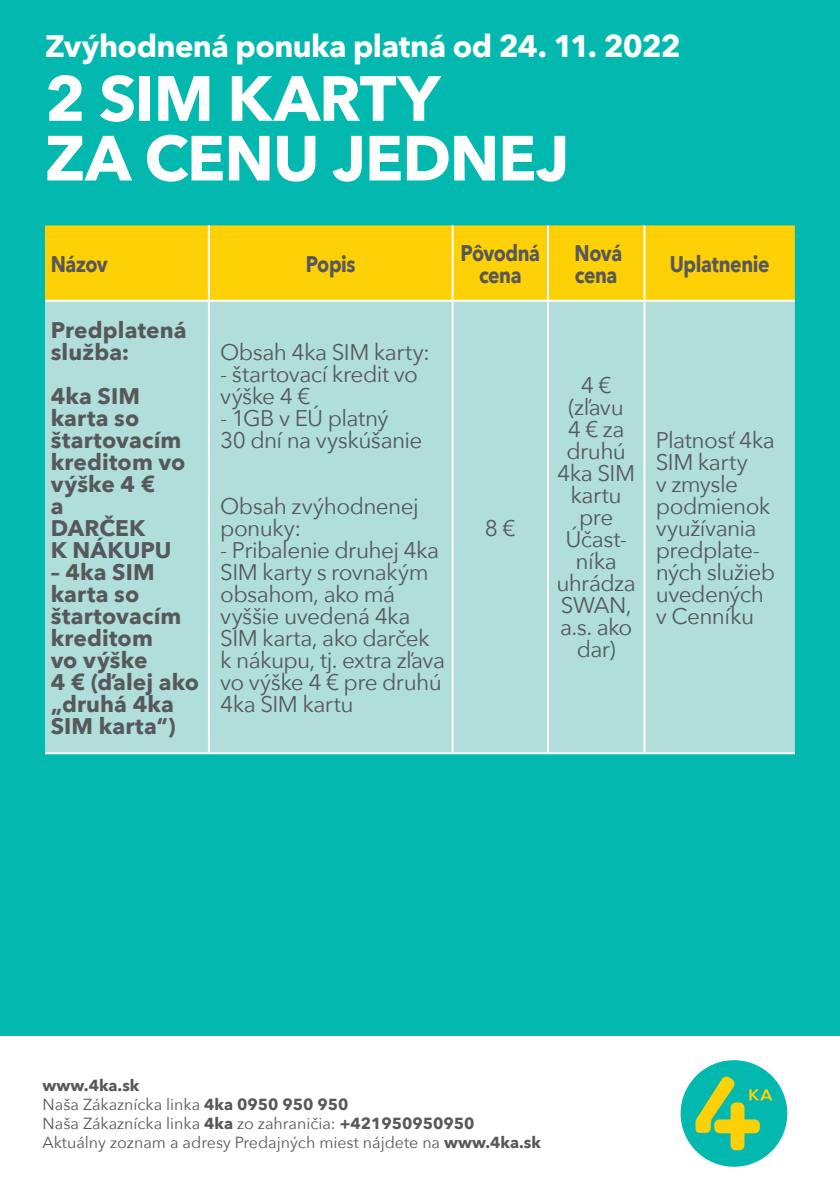
<style>
.page{position:relative;width:840px;height:1191px;background:#fff}
.page>*{position:absolute;margin:0;border:0;box-sizing:border-box;transform-origin:0 0}
.t1{font:700 63px/59.6px "Avenir Next";letter-spacing:-.015em;color:#fff}
.t2{font:700 31px "Avenir Next";letter-spacing:-.02em;color:#fff}
.t3{font:22.6px/22px "Avenir Next";letter-spacing:-.025em;color:#57585a}
.t4{font:700 22.6px/22px "Avenir Next";letter-spacing:.005em;color:#57585a}
.t5{font:700 22.6px/22px "Avenir Next";letter-spacing:-.02em;color:#57585a;text-align:center;scale:.85 1}
.t6{font:700 22.6px "Avenir Next";letter-spacing:.005em;color:#57585a;scale:.85 1}
.t7{font:16px/19.2px "Avenir Next";color:#57585a}
.s1{font-weight:700}
</style>
<div class="page">
<div style="left:0;top:0;width:839px;height:1191px;background:#03b9af"></div>
<div style="left:0;top:1036px;width:839px;height:155px;background:#fff"></div>
<div style="left:45px;top:225px;width:749px;height:75px;background:#fed006"></div>
<div style="left:45px;top:302px;width:749px;height:450px;background:#afdedb"></div>
<hr style="left:208px;top:225px;width:2px;height:75px;background:#fff">
<hr style="left:451px;top:225px;width:2px;height:75px;background:#fff">
<hr style="left:546px;top:225px;width:2px;height:75px;background:#fff">
<hr style="left:643px;top:225px;width:2px;height:75px;background:#fff">
<hr style="left:45px;top:300px;width:164px;height:2px;background:#fff">
<hr style="left:209px;top:300px;width:243px;height:2px;background:#fff">
<hr style="left:208px;top:302px;width:2px;height:450px;background:#fff">
<hr style="left:452px;top:300px;width:95px;height:2px;background:#fff">
<hr style="left:451px;top:302px;width:2px;height:450px;background:#fff">
<hr style="left:547px;top:300px;width:97px;height:2px;background:#fff">
<hr style="left:546px;top:302px;width:2px;height:450px;background:#fff">
<hr style="left:644px;top:300px;width:150px;height:2px;background:#fff">
<hr style="left:643px;top:302px;width:2px;height:450px;background:#fff">
<hr style="left:45px;top:752px;width:164px;height:2px;background:#fff">
<hr style="left:209px;top:752px;width:243px;height:2px;background:#fff">
<hr style="left:452px;top:752px;width:95px;height:2px;background:#fff">
<hr style="left:547px;top:752px;width:97px;height:2px;background:#fff">
<hr style="left:644px;top:752px;width:150px;height:2px;background:#fff">
<svg style="left:680px;top:1060px;width:106px;height:106px"></svg>
<h2 class="t2" style="left:45px;top:19px;width:637px">Zvýhodnená ponuka platná od 24. 11. 2022</h2>
<h1 class="t1" style="left:45px;top:68px;width:525px">2 SIM KARTY<br>ZA CENU JEDNEJ</h1>
<p class="t6" style="left:51px;top:244px;width:69px">Názov</p>
<p class="t6" style="left:305px;top:244px;width:60px">Popis</p>
<p class="t5" style="left:460px;top:241px;width:95px">Pôvodná cena</p>
<p class="t5" style="left:574px;top:241px;width:58px;text-align:left">Nová cena</p>
<p class="t5" style="left:669px;top:252px;width:119px">Uplatnenie</p>
<p class="t4" style="left:51px;top:318px;width:137px">Predplatená služba:</p>
<p class="t4" style="left:51px;top:384px;width:136px">4ka SIM karta so štartovacím kreditom vo výške 4 €<br>a<br>DARČEK<br>K NÁKUPU</p>
<p class="t4" style="left:51px;top:560px;width:150px">– 4ka SIM karta so štartovacím kreditom<br>vo výške<br>4 € (ďalej ako „druhá 4ka<br>SIM karta“)</p>
<p class="t3" style="left:220px;top:340px;width:211px">Obsah 4ka SIM karty:</p>
<p class="t3" style="left:220px;top:362px;width:199px">- štartovací kredit vo výške 4 €</p>
<p class="t3" style="left:220px;top:406px;width:204px">- 1GB v EÚ platný<br>30 dní na vyskúšanie</p>
<p class="t3" style="left:556px;top:373px;width:81px;text-align:center">4 € (zľavu<br>4 € za druhú<br>4ka SIM kartu pre<br>Účast&shy;níka uhrádza<br>SWAN, a.s. ako dar)</p>
<p class="t3" style="left:655px;top:428px;width:121px">Platnosť 4ka<br>SIM karty<br>v zmysle podmienok využívania predplate&shy;ných služieb uvedených v Cenníku</p>
<p class="t3" style="left:220px;top:494px;width:200px">Obsah zvýhodnenej ponuky:</p>
<p class="t3" style="left:220px;top:538px;width:226px">- Pribalenie druhej 4ka<br>SIM karty s rovnakým obsahom, ako má vyššie uvedená 4ka<br>SIM karta, ako darček k nákupu, tj. extra zľava vo výške 4 € pre druhú<br>4ka SIM kartu</p>
<p class="t3" style="left:484px;top:516px;width:32px">8 €</p>
<p class="t7" style="left:43px;top:1074px;width:499px"><span class="s1">www.4ka.sk<br></span>Naša Zákaznícka linka <span class="s1">4ka 0950 950 950<br></span>Naša Zákaznícka linka <span class="s1">4ka</span> zo zahraničia: <span class="s1">+421950950950<br></span>Aktuálny zoznam a adresy Predajných miest nájdete na <span class="s1">www.4ka.sk</span></p>
</div>
